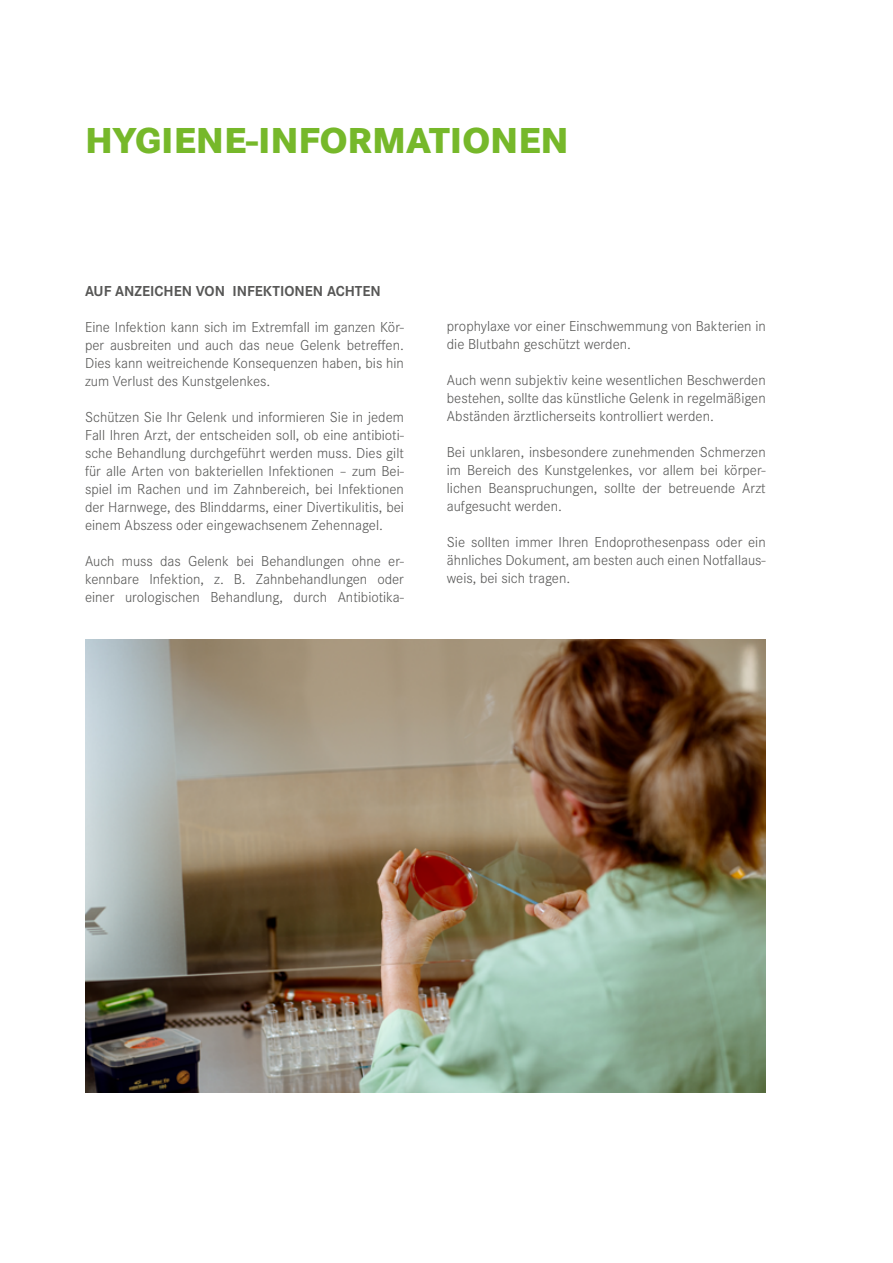
<style>
.page{position:relative;width:893px;height:1263px;background:#fff}
.page>*{position:absolute;margin:0;border:0;box-sizing:border-box;transform-origin:0 0}
.t1{font:800 37.5px "Corporate S Pro";color:#76b82a}
.t2{font:300 15px/18px "Corporate S";color:#575756;text-align:justify}
.t3{font:700 15px "Corporate S";color:#575756}
</style>
<div class="page">
<img style="left:85px;top:639px;width:680px;height:454px">
<h1 class="t1" style="left:85px;top:110px;width:485px">HYGIENE-INFORMATIONEN</h1>
<p class="t3" style="left:85px;top:283px;width:297px">AUF ANZEICHEN VON INFEKTIONEN ACHTEN</p>
<p class="t2" style="left:85px;top:318px;width:320px">Eine Infektion kann sich im Extremfall im ganzen Kör&shy;per ausbreiten und auch das neue Gelenk betreffen.<br>Dies kann weitreichende Konsequenzen haben, bis hin zum Verlust des Kunstgelenkes.</p>
<p class="t2" style="left:85px;top:408px;width:320px">Schützen Sie Ihr Gelenk und informieren Sie in jedem Fall Ihren Arzt, der entscheiden soll, ob eine antibioti&shy;sche Behandlung durchgeführt werden muss. Dies gilt für alle Arten von bakteriellen Infektionen – zum Bei&shy;spiel im Rachen und im Zahnbereich, bei Infektionen der Harnwege, des Blinddarms, einer Divertikulitis, bei einem Abszess oder eingewachsenem Zehennagel.</p>
<p class="t2" style="left:85px;top:552px;width:320px">Auch muss das Gelenk bei Behandlungen ohne er&shy;kennbare Infektion, z. B. Zahnbehandlungen oder einer urologischen Behandlung, durch Antibiotika-</p>
<p class="t2" style="left:447px;top:317px;width:320px">prophylaxe vor einer Einschwemmung von Bakterien in die Blutbahn geschützt werden.</p>
<p class="t2" style="left:447px;top:371px;width:320px">Auch wenn subjektiv keine wesentlichen Beschwerden bestehen, sollte das künstliche Gelenk in regelmäßigen Abständen ärztlicherseits kontrolliert werden.</p>
<p class="t2" style="left:447px;top:443px;width:320px">Bei unklaren, insbesondere zunehmenden Schmerzen im Bereich des Kunstgelenkes, vor allem bei körper&shy;lichen Beanspruchungen, sollte der betreuende Arzt aufgesucht werden.</p>
<p class="t2" style="left:447px;top:533px;width:320px">Sie sollten immer Ihren Endoprothesenpass oder ein ähnliches Dokument, am besten auch einen Notfallaus&shy;weis, bei sich tragen.</p>
</div>
